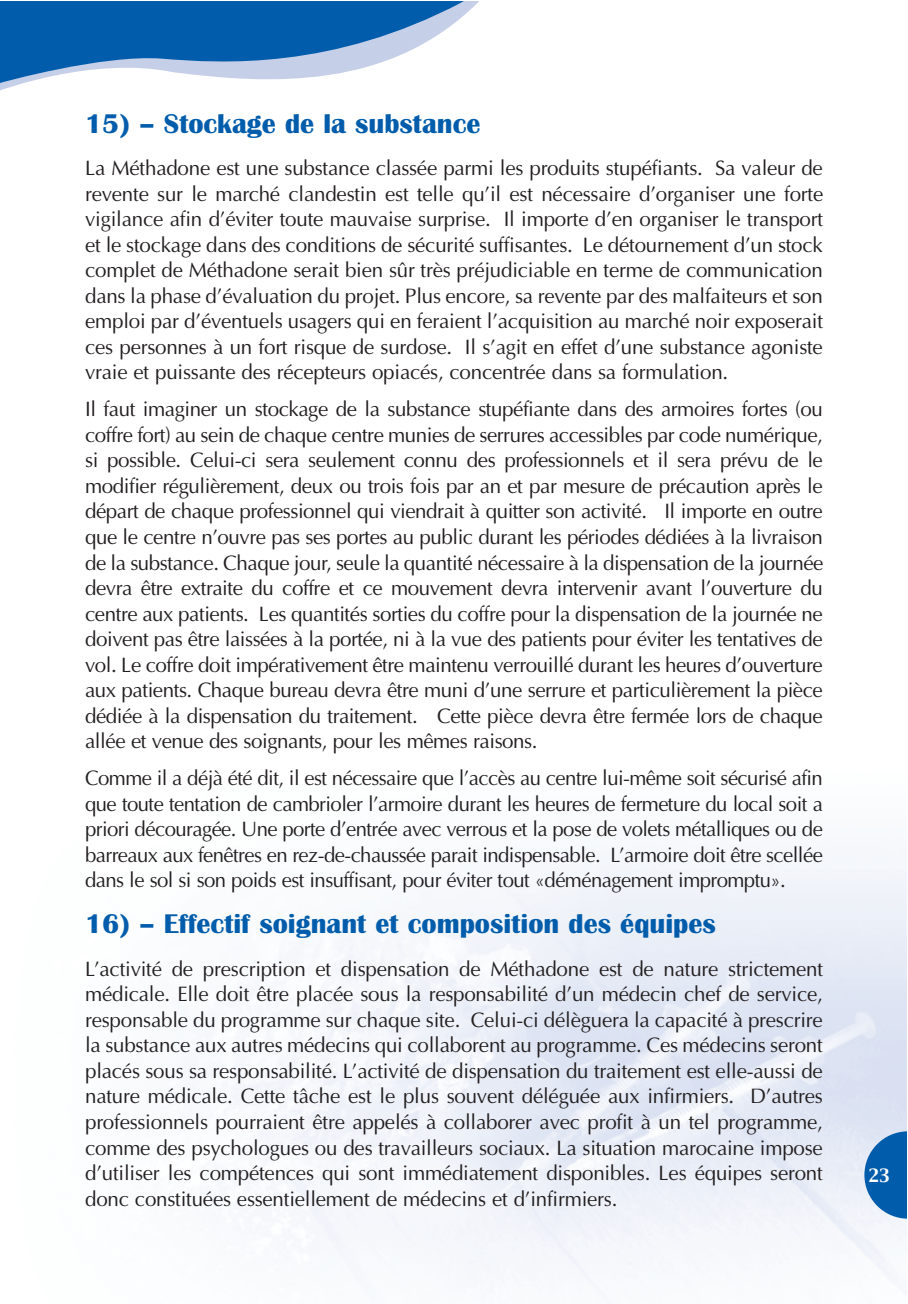
<style>
.page{position:relative;width:908px;height:1304px;background:#fff}
.page>*{position:absolute;margin:0;border:0;box-sizing:border-box;transform-origin:0 0}
.t1{font:700 28px "Britannic";color:#015dab}
.t2{font:21px/25.6px "Optima";letter-spacing:-.015em;color:#231f20;text-align:justify}
.t3{font:16px "Capitals";color:#fff}
</style>
<div class="page">
<svg style="left:0;top:2px;width:479px;height:89px"></svg>
<svg style="left:864px;top:1131px;width:42px;height:88px;background:#387fbc"></svg>
<h1 class="t1" style="left:85px;top:107px;width:396px">15) – Stockage de la substance</h1>
<p class="t2" style="left:85px;top:155px;width:739px">La Méthadone est une substance classée parmi les produits stupéfiants. Sa valeur de revente sur le marché clandestin est telle qu’il est nécessaire d’organiser une forte vigilance afin d’éviter toute mauvaise surprise. Il importe d’en organiser le transport et le stockage dans des conditions de sécurité suffisantes. Le détournement d’un stock complet de Méthadone serait bien sûr très préjudiciable en terme de communication dans la phase d’évaluation du projet. Plus encore, sa revente par des malfaiteurs et son emploi par d’éventuels usagers qui en feraient l’acquisition au marché noir exposerait ces personnes à un fort risque de surdose. Il s’agit en effet d’une substance agoniste vraie et puissante des récepteurs opiacés, concentrée dans sa formulation.</p>
<p class="t2" style="left:85px;top:396px;width:739px">Il faut imaginer un stockage de la substance stupéfiante dans des armoires fortes (ou coffre fort) au sein de chaque centre munies de serrures accessibles par code numérique, si possible. Celui-ci sera seulement connu des professionnels et il sera prévu de le modifier régulièrement, deux ou trois fois par an et par mesure de précaution après le départ de chaque professionnel qui viendrait à quitter son activité. Il importe en outre que le centre n’ouvre pas ses portes au public durant les périodes dédiées à la livraison de la substance. Chaque jour, seule la quantité nécessaire à la dispensation de la journée devra être extraite du coffre et ce mouvement devra intervenir avant l’ouverture du centre aux patients. Les quantités sorties du coffre pour la dispensation de la journée ne doivent pas être laissées à la portée, ni à la vue des patients pour éviter les tentatives de vol. Le coffre doit impérativement être maintenu verrouillé durant les heures d’ouverture aux patients. Chaque bureau devra être muni d’une serrure et particulièrement la pièce dédiée à la dispensation du traitement. Cette pièce devra être fermée lors de chaque allée et venue des soignants, pour les mêmes raisons.</p>
<p class="t2" style="left:85px;top:765px;width:739px">Comme il a déjà été dit, il est nécessaire que l’accès au centre lui-même soit sécurisé afin que toute tentation de cambrioler l’armoire durant les heures de fermeture du local soit a priori découragée. Une porte d’entrée avec verrous et la pose de volets métalliques ou de barreaux aux fenêtres en rez-de-chaussée parait indispensable. L’armoire doit être scellée dans le sol si son poids est insuffisant, pour éviter tout «déménagement impromptu».</p>
<h1 class="t1" style="left:85px;top:907px;width:632px">16) – Effectif soignant et composition des équipes</h1>
<p class="t2" style="left:85px;top:956px;width:739px">L’activité de prescription et dispensation de Méthadone est de nature strictement médicale. Elle doit être placée sous la responsabilité d’un médecin chef de service, responsable du programme sur chaque site. Celui-ci délèguera la capacité à prescrire la substance aux autres médecins qui collaborent au programme. Ces médecins seront placés sous sa responsabilité. L’activité de dispensation du traitement est elle-aussi de nature médicale. Cette tâche est le plus souvent déléguée aux infirmiers. D’autres professionnels pourraient être appelés à collaborer avec profit à un tel programme, comme des psychologues ou des travailleurs sociaux. La situation marocaine impose d’utiliser les compétences qui sont immédiatement disponibles. Les équipes seront donc constituées essentiellement de médecins et d’infirmiers.</p>
<p class="t3" style="left:868px;top:1167px;width:23px">23</p>
</div>
